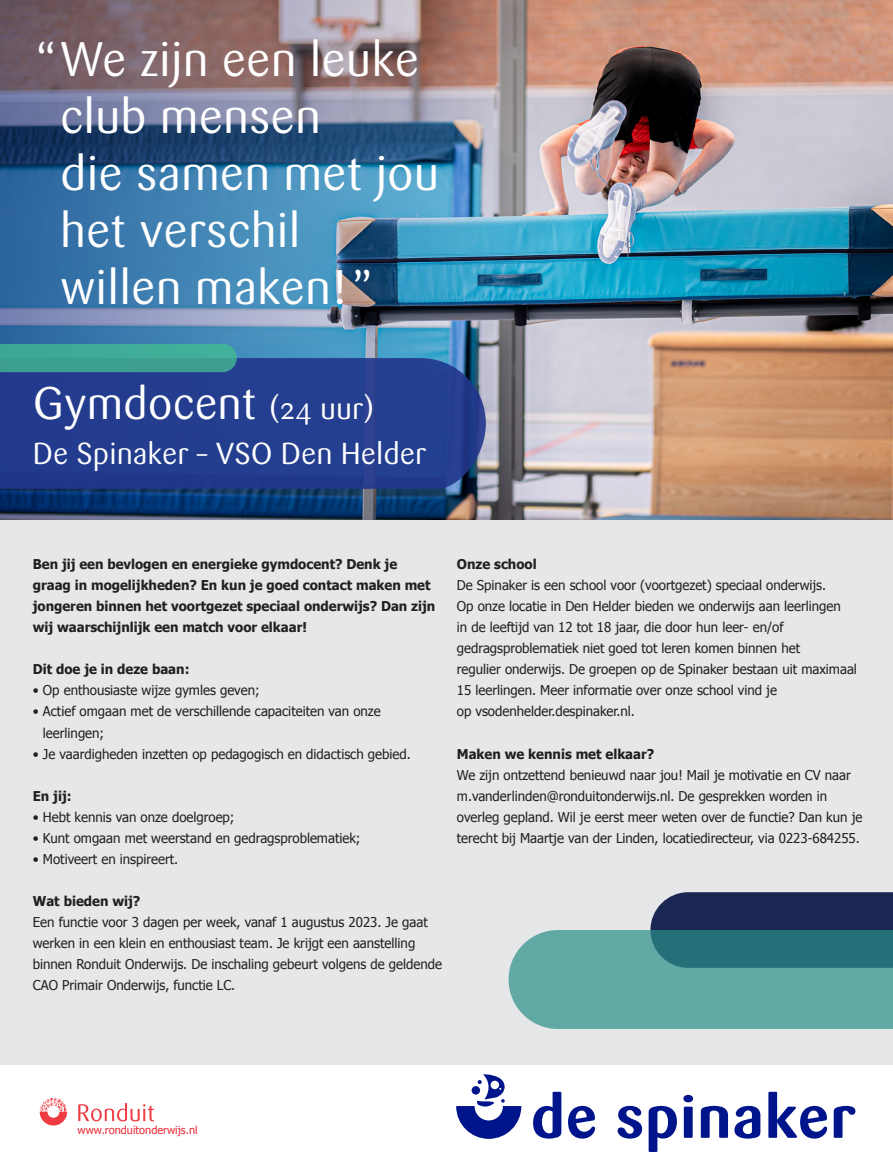
<style>
.page{position:relative;width:893px;height:1168px;background:#fff}
.page>*{position:absolute;margin:0;border:0;box-sizing:border-box;transform-origin:0 0}
.t1{font:48px/57px "Sari";color:#fff}
.t2{font:45px "Sari";color:#fff}
.t3{font:30px "Sari";color:#fff}
.t4{font:13.5px/21px "Tahoma";color:#231f20}
.t5{font:700 13.5px/21px "Tahoma";color:#231f20}
.t6{font:10.95px "Tahoma";color:#e72b37}
.s1{font-size:30px}
</style>
<div class="page">
<div style="left:0;top:519px;width:892px;height:648px;background:#e6e7e9"></div>
<img style="left:629px;top:0;width:263px;height:519px">
<img style="left:0;top:0;width:629px;height:519px">
<svg style="left:0;top:358px;width:485px;height:130px;background:#243e8e"></svg>
<svg style="left:0;top:344px;width:237px;height:28px;background:#3da494"></svg>
<svg style="left:508px;top:892px;width:384px;height:136px;background:#5c9198"></svg>
<div style="left:0;top:1064px;width:892px;height:102px;background:#fff"></div>
<svg style="left:40px;top:1098px;width:27px;height:27px"></svg>
<svg style="left:78px;top:1103px;width:76px;height:18px"></svg>
<svg style="left:533px;top:1091px;width:28px;height:47px"></svg>
<svg style="left:568px;top:1105px;width:27px;height:33px"></svg>
<svg style="left:617px;top:1105px;width:25px;height:33px"></svg>
<svg style="left:648px;top:1105px;width:28px;height:46px"></svg>
<svg style="left:683px;top:1094px;width:10px;height:43px"></svg>
<svg style="left:700px;top:1105px;width:27px;height:32px"></svg>
<svg style="left:734px;top:1105px;width:26px;height:33px"></svg>
<svg style="left:768px;top:1091px;width:58px;height:47px"></svg>
<svg style="left:833px;top:1105px;width:22px;height:32px"></svg>
<svg style="left:456px;top:1074px;width:65px;height:64px"></svg>
<p class="t1" style="left:60px;top:31px;width:381px;text-indent:-27px">“We zijn een leuke club mensen<br>die samen met jou het verschil<br>willen maken!”</p>
<p class="t2" style="left:33px;top:377px;width:342px">Gymdocent <span class="s1">(24 uur)</span></p>
<p class="t3" style="left:33px;top:436px;width:395px">De Spinaker – VSO Den Helder</p>
<p class="t5" style="left:33px;top:553px;width:404px">Ben jij een bevlogen en energieke gymdocent? Denk je graag in mogelijkheden? En kun je goed contact maken met jongeren binnen het voortgezet speciaal onderwijs? Dan zijn wij waarschijnlijk een match voor elkaar!</p>
<p class="t5" style="left:33px;top:658px;width:158px">Dit doe je in deze baan:</p>
<p class="t4" style="left:33px;top:679px;width:228px">• Op enthousiaste wijze gymles geven;</p>
<p class="t4" style="left:43px;top:700px;width:339px;text-indent:-10px">• Actief omgaan met de verschillende capaciteiten van onze leerlingen;</p>
<p class="t4" style="left:33px;top:742px;width:379px">• Je vaardigheden inzetten op pedagogisch en didactisch gebied.</p>
<p class="t5" style="left:33px;top:784px;width:40px">En jij:</p>
<p class="t4" style="left:33px;top:805px;width:203px">• Hebt kennis van onze doelgroep;</p>
<p class="t4" style="left:33px;top:826px;width:329px">• Kunt omgaan met weerstand en gedragsproblematiek;</p>
<p class="t4" style="left:33px;top:847px;width:147px">• Motiveert en inspireert.</p>
<p class="t5" style="left:33px;top:889px;width:109px">Wat bieden wij?</p>
<p class="t4" style="left:33px;top:910px;width:410px">Een functie voor 3 dagen per week, vanaf 1 augustus 2023. Je gaat werken in een klein en enthousiast team. Je krijgt een aanstelling binnen Ronduit Onderwijs. De inschaling gebeurt volgens de geldende CAO Primair Onderwijs, functie LC.</p>
<p class="t5" style="left:457px;top:553px;width:81px">Onze school</p>
<p class="t4" style="left:457px;top:574px;width:401px">De Spinaker is een school voor (voortgezet) speciaal onderwijs.<br>Op onze locatie in Den Helder bieden we onderwijs aan leerlingen<br>in de leeftijd van 12 tot 18 jaar, die door hun leer- en/of gedragsproblematiek niet goed tot leren komen binnen het<br>regulier onderwijs. De groepen op de Spinaker bestaan uit maximaal 15 leerlingen. Meer informatie over onze school vind je<br>op vsodenhelder.despinaker.nl.</p>
<p class="t5" style="left:457px;top:742px;width:199px">Maken we kennis met elkaar?</p>
<p class="t4" style="left:457px;top:763px;width:407px">We zijn ontzettend benieuwd naar jou! Mail je motivatie en CV naar m.vanderlinden@ronduitonderwijs.nl. De gesprekken worden in overleg gepland. Wil je eerst meer weten over de functie? Dan kun je terecht bij Maartje van der Linden, locatiedirecteur, via 0223-684255.</p>
<p class="t6" style="left:78px;top:1122px;width:121px">www.ronduitonderwijs.nl</p>
</div>
